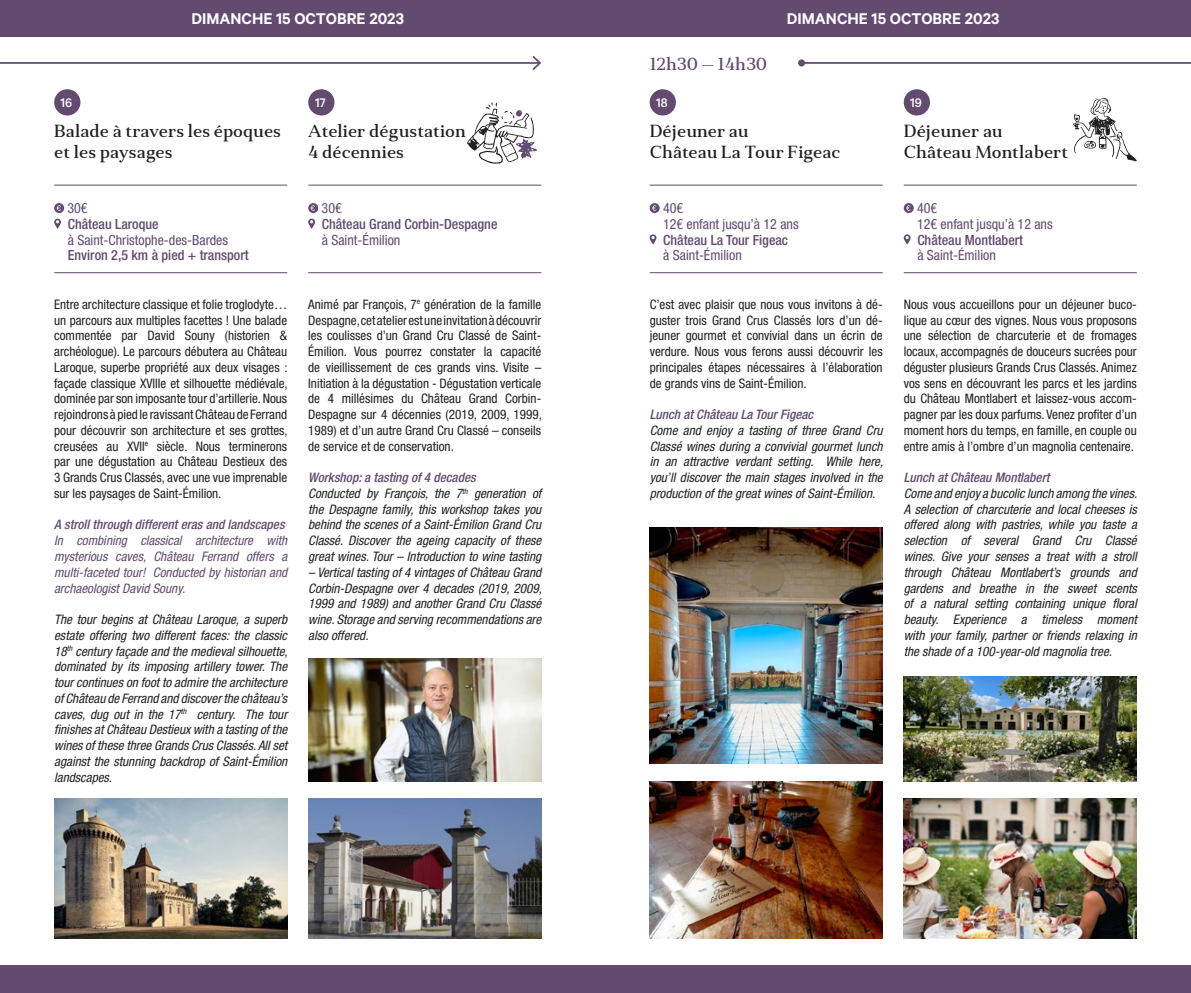
<style>
.page{position:relative;width:1191px;height:993px;background:#fff}
.page>*{position:absolute;margin:0;border:0;box-sizing:border-box;transform-origin:0 0}
.t1{font:500 17.5px/21px "Anglecia Pro Text";color:#231f20}
.t2{font:600 17.5px "Calibre";color:#fff}
.t3{font:500 17.5px "Anglecia Pro Text";color:#634a6f}
.t4{font:500 condensed 14px/15.8px "Helvetica Neue LT Std";color:#634a6f}
.t5{font:condensed 14px/15.8px "Helvetica Neue LT Std";color:#634a6f}
.t6{font:500 14px "Calibre";color:#fff}
.t7{font:condensed 13.12px/15.8px "Helvetica Neue LT Std";color:#231f20;text-align:justify}
.t8{font:italic condensed 13.12px/15.8px "Helvetica Neue LT Std";color:#231f20}
.t9{font:italic condensed 13.12px/15.8px "Helvetica Neue LT Std";color:#634a6f}
.s1{font-weight:400}
.s2{font-weight:500}
.s3{font-weight:500;color:#634a6f}
</style>
<div class="page">
<div style="left:0;top:0;width:595px;height:37px;background:#634a6f"></div>
<div style="left:0;top:965px;width:595px;height:27px;background:#634a6f"></div>
<svg style="left:54px;top:203px;width:10px;height:26px"></svg>
<svg style="left:308px;top:203px;width:10px;height:26px"></svg>
<hr style="left:54px;top:185px;width:233px;height:1px;background:#634a6f">
<hr style="left:54px;top:272px;width:233px;height:1px;background:#634a6f">
<hr style="left:308px;top:185px;width:233px;height:1px;background:#634a6f">
<hr style="left:308px;top:272px;width:233px;height:1px;background:#634a6f">
<hr style="left:0;top:62px;width:540px;height:2px;background:#634a6f">
<svg style="left:530px;top:56px;width:12px;height:14px"></svg>
<img style="left:308px;top:798px;width:233px;height:140px">
<img style="left:308px;top:658px;width:233px;height:122px">
<img style="left:54px;top:798px;width:233px;height:140px">
<div style="left:54px;top:89px;width:26px;height:26px;background:#634a6f;border-radius:50%"></div>
<div style="left:308px;top:89px;width:26px;height:26px;background:#634a6f;border-radius:50%"></div>
<svg style="left:467px;top:102px;width:70px;height:62px"></svg>
<div style="left:595px;top:0;width:596px;height:37px;background:#634a6f"></div>
<div style="left:595px;top:965px;width:596px;height:27px;background:#634a6f"></div>
<svg style="left:649px;top:203px;width:10px;height:10px"></svg>
<svg style="left:649px;top:234px;width:7px;height:10px"></svg>
<svg style="left:903px;top:203px;width:10px;height:10px"></svg>
<svg style="left:903px;top:234px;width:7px;height:10px"></svg>
<hr style="left:649px;top:185px;width:233px;height:1px;background:#634a6f">
<hr style="left:649px;top:272px;width:233px;height:1px;background:#634a6f">
<hr style="left:903px;top:272px;width:233px;height:1px;background:#634a6f">
<hr style="left:903px;top:185px;width:233px;height:1px;background:#634a6f">
<hr style="left:801px;top:62px;width:390px;height:2px;background:#634a6f">
<div style="left:798px;top:59px;width:7px;height:7px;background:#634a6f;border-radius:50%"></div>
<img style="left:903px;top:676px;width:233px;height:104px">
<img style="left:903px;top:798px;width:233px;height:140px">
<img style="left:649px;top:781px;width:233px;height:157px">
<img style="left:649px;top:527px;width:233px;height:236px">
<div style="left:649px;top:89px;width:27px;height:26px;background:#634a6f;border-radius:50%"></div>
<div style="left:903px;top:89px;width:27px;height:26px;background:#634a6f;border-radius:50%"></div>
<svg style="left:1073px;top:98px;width:63px;height:63px"></svg>
<p class="t2" style="left:191px;top:8px;width:214px">DIMANCHE 15 OCTOBRE 2023</p>
<p class="t2" style="left:787px;top:8px;width:214px">DIMANCHE 15 OCTOBRE 2023</p>
<p class="t3" style="left:649px;top:52px;width:119px">12h30 — 14h30</p>
<p class="t6" style="left:61px;top:94px;width:13px">16</p>
<p class="t6" style="left:315px;top:94px;width:12px">17</p>
<p class="t6" style="left:656px;top:94px;width:13px">18</p>
<p class="t6" style="left:910px;top:94px;width:13px">19</p>
<p class="t1" style="left:54px;top:120px;width:228px">Balade à travers les époques et les paysages</p>
<p class="t1" style="left:308px;top:120px;width:159px">Atelier dégustation<br>4 décennies</p>
<p class="t1" style="left:649px;top:120px;width:192px">Déjeuner au<br>Château La Tour Figeac</p>
<p class="t1" style="left:903px;top:120px;width:166px">Déjeuner au<br>Château Montlabert</p>
<p class="t4" style="left:68px;top:200px;width:183px"><span class="s1">30€<br></span>Château Laroque<br><span class="s1">à Saint-Christophe-des-Bardes<br></span>Environ 2,5 km à pied + transport</p>
<p class="t4" style="left:321px;top:200px;width:177px"><span class="s1">30€<br></span>Château Grand Corbin-Despagne <span class="s1">à Saint-Émilion</span></p>
<p class="t7" style="left:54px;top:296px;width:235px">Entre architecture classique et folie troglodyte… un parcours aux multiples facettes ! Une balade commentée par David Souny (historien &amp; archéologue). Le parcours débutera au Château Laroque, superbe propriété aux deux visages : façade classique XVIIIe et silhouette médiévale, dominée par son imposante tour d’artillerie. Nous rejoindrons à pied le ravissant Château de Ferrand pour découvrir son architecture et ses grottes, creusées au XVII<sup>e</sup> siècle. Nous terminerons par une dégustation au Château Destieux des 3 Grands Crus Classés, avec une vue imprenable sur les paysages de Saint-Émilion.</p>
<p class="t9" style="left:54px;top:517px;width:234px"><span class="s2">A stroll through different eras and landscapes </span>In combining classical architecture with mysterious caves, Château Ferrand offers a multi-faceted tour! Conducted by historian and archaeologist David Souny.</p>
<p class="t8" style="left:54px;top:611px;width:235px;text-align:justify">The tour begins at Château Laroque, a superb estate offering two different faces: the classic 18<sup>th</sup> century façade and the medieval silhouette, dominated by its imposing artillery tower. The tour continues on foot to admire the architecture of Château de Ferrand and discover the château’s caves, dug out in the 17<sup>th</sup> century. The tour finishes at Château Destieux with a tasting of the wines of these three Grands Crus Classés. All set against the stunning backdrop of Saint-Émilion landscapes.</p>
<p class="t7" style="left:308px;top:296px;width:235px">Animé par François, 7<sup>e</sup> génération de la famille Despagne, cet atelier est une invitation à découvrir les coulisses d’un Grand Cru Classé de Saint-Émilion. Vous pourrez constater la capacité de vieillissement de ces grands vins. Visite – Initiation à la dégustation - Dégustation verticale de 4 millésimes du Château Grand Corbin-Despagne sur 4 décennies (2019, 2009, 1999, 1989) et d’un autre Grand Cru Classé – conseils de service et de conservation.</p>
<p class="t8" style="left:308px;top:470px;width:235px"><span class="s3">Workshop: a tasting of 4 decades<br></span>Conducted by François, the 7<sup>th</sup> generation of the Despagne family, this workshop takes you behind the scenes of a Saint-Émilion Grand Cru Classé. Discover the ageing capacity of these great wines. Tour – Introduction to wine tasting</p>
<p class="t8" style="left:308px;top:564px;width:235px;text-align:justify">– Vertical tasting of 4 vintages of Château Grand Corbin-Despagne over 4 decades (2019, 2009, 1999 and 1989) and another Grand Cru Classé wine. Storage and serving recommendations are also offered.</p>
<p class="t5" style="left:663px;top:200px;width:137px">40€<br>12€ enfant jusqu’à 12 ans<br><span class="s2">Château La Tour Figeac<br></span>à Saint-Émilion</p>
<p class="t5" style="left:917px;top:200px;width:137px">40€<br>12€ enfant jusqu’à 12 ans<br><span class="s2">Château Montlabert<br></span>à Saint-Émilion</p>
<p class="t7" style="left:649px;top:296px;width:235px">C’est avec plaisir que nous vous invitons à dé&shy;guster trois Grand Crus Classés lors d’un dé&shy;jeuner gourmet et convivial dans un écrin de verdure. Nous vous ferons aussi découvrir les principales étapes nécessaires à l’élaboration de grands vins de Saint-Émilion.</p>
<p class="t8" style="left:649px;top:407px;width:235px"><span class="s3">Lunch at Château La Tour Figeac<br></span>Come and enjoy a tasting of three Grand Cru Classé wines during a convivial gourmet lunch in an attractive verdant setting. While here, you’ll discover the main stages involved in the production of the great wines of Saint-Émilion.</p>
<p class="t7" style="left:903px;top:296px;width:235px">Nous vous accueillons pour un déjeuner buco&shy;lique au cœur des vignes. Nous vous proposons une sélection de charcuterie et de fromages locaux, accompagnés de douceurs sucrées pour déguster plusieurs Grands Crus Classés. Animez vos sens en découvrant les parcs et les jardins du Château Montlabert et laissez-vous accom&shy;pagner par les doux parfums. Venez profiter d’un moment hors du temps, en famille, en couple ou entre amis à l’ombre d’un magnolia centenaire.</p>
<p class="t8" style="left:903px;top:470px;width:235px"><span class="s3">Lunch at Château Montlabert<br></span>Come and enjoy a bucolic lunch among the vines.<br>A selection of charcuterie and local cheeses is offered along with pastries, while you taste a selection of several Grand Cru Classé wines. Give your senses a treat with a stroll through Château Montlabert’s grounds and gardens and breathe in the sweet scents of a natural setting containing unique floral beauty. Experience a timeless moment with your family, partner or friends relaxing in the shade of a 100-year-old magnolia tree.</p>
</div>
